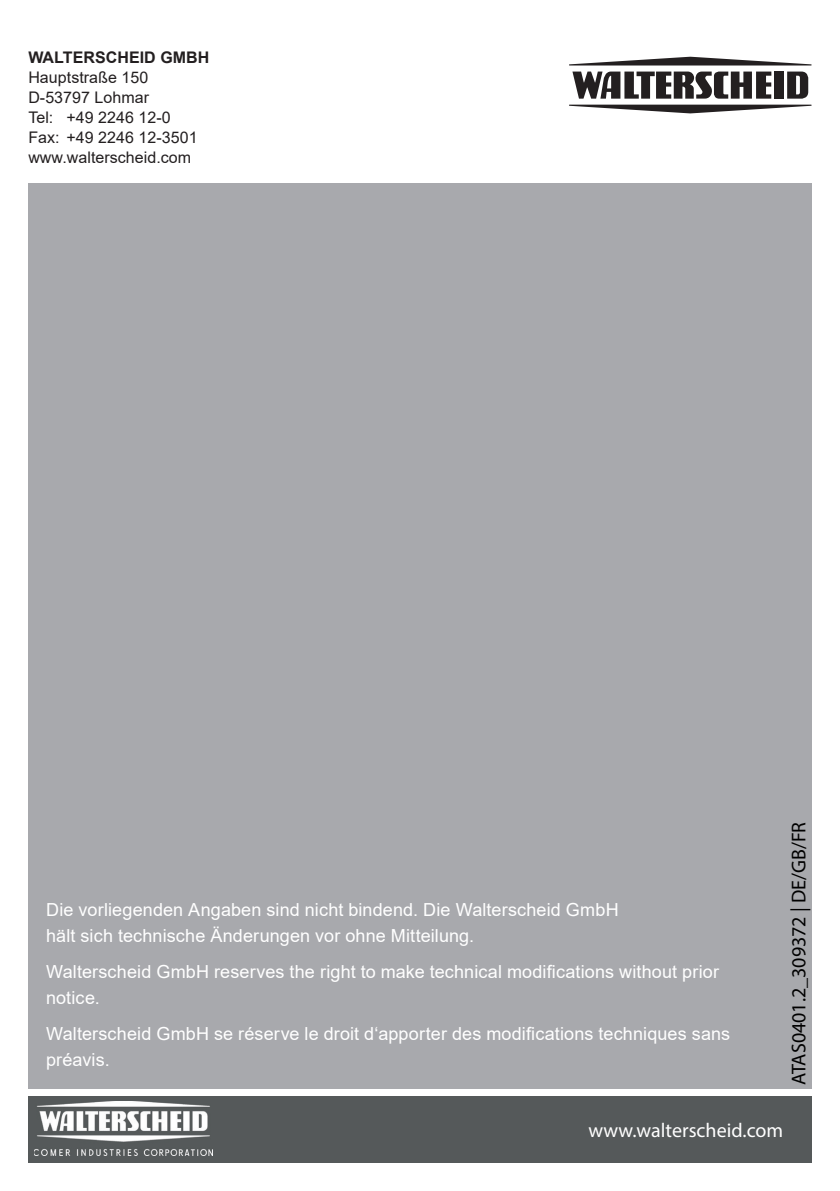
<style>
.page{position:relative;width:840px;height:1191px;background:#fff}
.page>*{position:absolute;margin:0;border:0;box-sizing:border-box;transform-origin:0 0}
.t1{font:20px "Myriad Pro";color:#000}
.t2{font:20px "Myriad Pro";color:#fff}
.t3{font:18px/26px "Arial";letter-spacing:.01em;color:#fff}
.t4{font:16px/20px "Arial";letter-spacing:.005em;color:#231f20}
.t5{font:700 16px "Arial";letter-spacing:.005em;color:#231f20}
</style>
<div class="page">
<div style="left:28px;top:183px;width:783px;height:906px;background:#a8a9ad"></div>
<div style="left:28px;top:1096px;width:783px;height:66px;background:#55595a"></div>
<div style="left:773px;top:72px;width:9px;height:27px;background:#231f20"></div>
<svg style="left:787px;top:72px;width:20px;height:27px"></svg>
<svg style="left:572px;top:72px;width:199px;height:27px"></svg>
<hr style="left:568px;top:64px;width:243px;height:1px;background:#231f20">
<hr style="left:568px;top:105px;width:243px;height:1px;background:#231f20">
<img style="left:34px;top:1101px;width:179px;height:54px">
<p class="t5" style="left:28px;top:47px;width:182px">WALTERSCHEID GMBH</p>
<p class="t4" style="left:28px;top:68px;width:171px">Hauptstraße 150<br>D-53797 Lohmar<br>Tel: +49 2246 12-0<br>Fax: +49 2246 12-3501 www.walterscheid.com</p>
<p class="t3" style="left:46px;top:896px;width:573px">Die vorliegenden Angaben sind nicht bindend. Die Walterscheid GmbH hält sich technische Änderungen vor ohne Mitteilung.</p>
<p class="t3" style="left:46px;top:958px;width:674px">Walterscheid GmbH reserves the right to make technical modifications without prior notice.</p>
<p class="t3" style="left:46px;top:1020px;width:685px">Walterscheid GmbH se réserve le droit d‘apporter des modifications techniques sans préavis.</p>
<p class="t1" style="left:785px;top:1084px;width:264px;rotate:-90deg">ATAS0401.2_309372 | DE/GB/FR</p>
<p class="t2" style="left:588px;top:1118px;width:196px">www.walterscheid.com</p>
</div>
